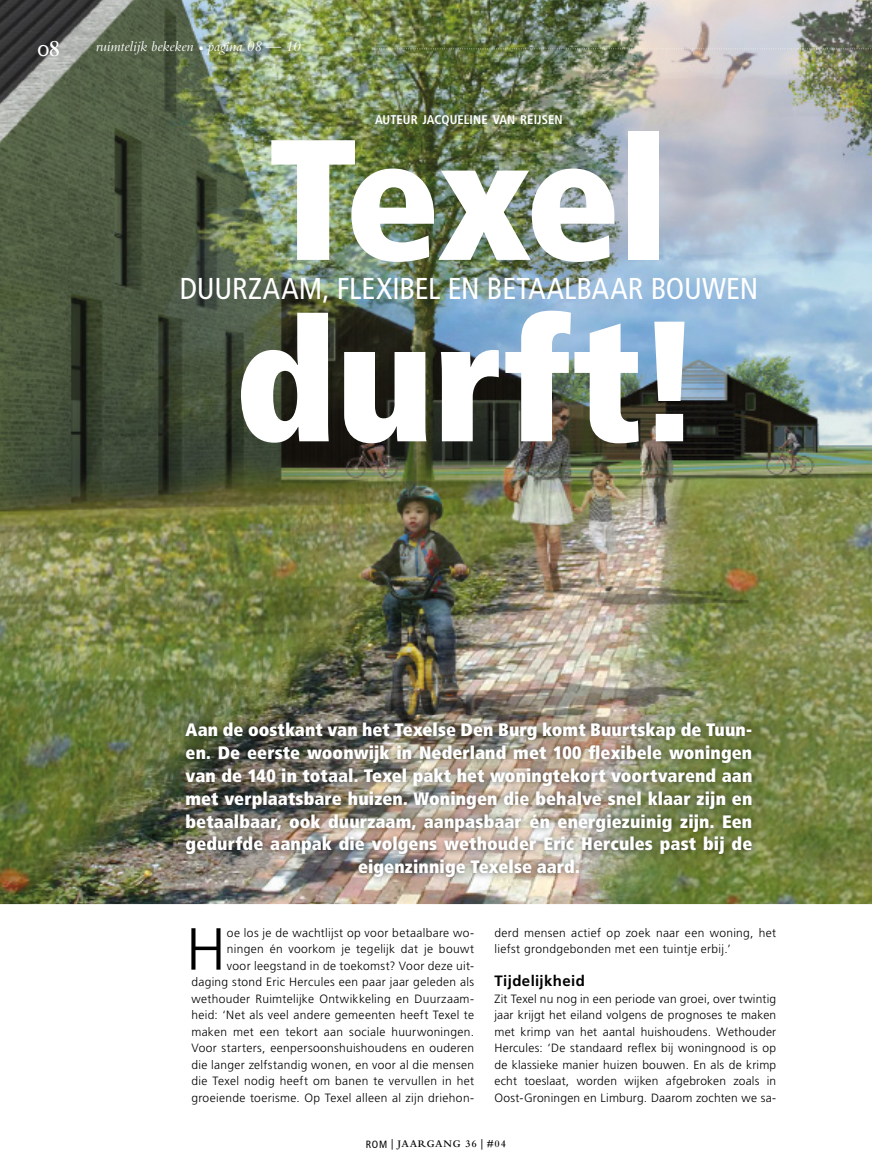
<style>
.page{position:relative;width:872px;height:1170px;background:#fff}
.page>*{position:absolute;margin:0;border:0;box-sizing:border-box;transform-origin:0 0}
.t1{font:900 condensed 171.3px/181.4px "Frutiger LT";letter-spacing:-.01em;color:#fff}
.t2{font:300 59.25px "Frutiger LT";color:#000}
.t3{font:condensed 30.15px "Frutiger LT";color:#fff}
.t4{font:25.5px "Bembo Semibold Os F";color:#fff}
.t5{font:900 condensed 18px/22.8px "Frutiger LT";letter-spacing:.005em;color:#fff;text-align:center}
.t6{font:italic 15px "Bembo Std";color:#fff}
.t7{font:700 15px "Frutiger LT";letter-spacing:.025em;color:#000}
.t8{font:700 condensed 12.6px "Frutiger LT";letter-spacing:.005em;color:#fff}
.t9{font:300 12px/16.5px "Frutiger LT";letter-spacing:.025em;color:#000;text-align:right}
.t10{font:600 10.5px "Bembo Std";letter-spacing:.065em;color:#000}
.s1{font-family:"Frutiger LT";font-weight:400;font-stretch:condensed}
</style>
<div class="page">
<img style="left:0;top:0;width:872px;height:904px">
<svg style="left:372px;top:48px;width:500px;height:1px"></svg>
<img style="left:179px;top:715px;width:579px;height:168px">
<h3 class="t4" style="left:37px;top:34px;width:25px">08</h3>
<p class="t6" style="left:96px;top:38px;width:206px">ruimtelijk bekeken • pagina 08 — 10</p>
<p class="t8" style="left:375px;top:112px;width:189px">AUTEUR JACQUELINE VAN REIJSEN</p>
<h1 class="t1" style="left:235px;top:108px;width:469px">Texel durft!</h1>
<h3 class="t3" style="left:180px;top:271px;width:580px">DUURZAAM, FLEXIBEL EN BETAALBAAR BOUWEN</h3>
<p class="t5" style="left:186px;top:718px;width:568px">Aan de oostkant van het Texelse Den Burg komt Buurtskap de Tuun&shy;en. De eerste woonwijk in Nederland met 100 flexibele woningen van de 140 in totaal. Texel pakt het woningtekort voortvarend aan met verplaatsbare huizen. Woningen die behalve snel klaar zijn en betaalbaar, ook duurzaam, aanpasbaar én energiezuinig zijn. Een gedurfde aanpak die volgens wethouder Eric Hercules past bij de eigenzinnige Texelse aard.</p>
<p class="t9" style="left:191px;top:924px;width:284px">oe los je de wachtlijst op voor betaalbare wo&shy;ningen én voorkom je tegelijk dat je bouwt<br>voor leegstand in de toekomst? Voor deze uit&shy;daging stond Eric Hercules een paar jaar geleden als wethouder Ruimtelijke Ontwikkeling en Duurzaam&shy;heid: ‘Net als veel andere gemeenten heeft Texel te maken met een tekort aan sociale huurwoningen.<br>Voor starters, eenpersoonshuishoudens en ouderen die langer zelfstandig wonen, en voor al die mensen die Texel nodig heeft om banen te vervullen in het groeiende toerisme. Op Texel alleen al zijn driehon-</p>
<p class="t9" style="left:494px;top:924px;width:283px;text-align:left">derd mensen actief op zoek naar een woning, het liefst grondgebonden met een tuintje erbij.’</p>
<h2 class="t2" style="left:186px;top:915px;width:41px">H</h2>
<p class="t7" style="left:494px;top:972px;width:92px">Tijdelijkheid</p>
<p class="t9" style="left:494px;top:990px;width:283px;text-align:justify">Zit Texel nu nog in een periode van groei, over twintig jaar krijgt het eiland volgens de prognoses te maken met krimp van het aantal huishoudens. Wethouder Hercules: ‘De standaard reflex bij woningnood is op de klassieke manier huizen bouwen. En als de krimp echt toeslaat, worden wijken afgebroken zoals in Oost-Groningen en Limburg. Daarom zochten we sa-</p>
<p class="t10" style="left:366px;top:1138px;width:142px"><span class="s1">ROM |</span> JAARGANG 36 <span class="s1">|</span> #04</p>
</div>
